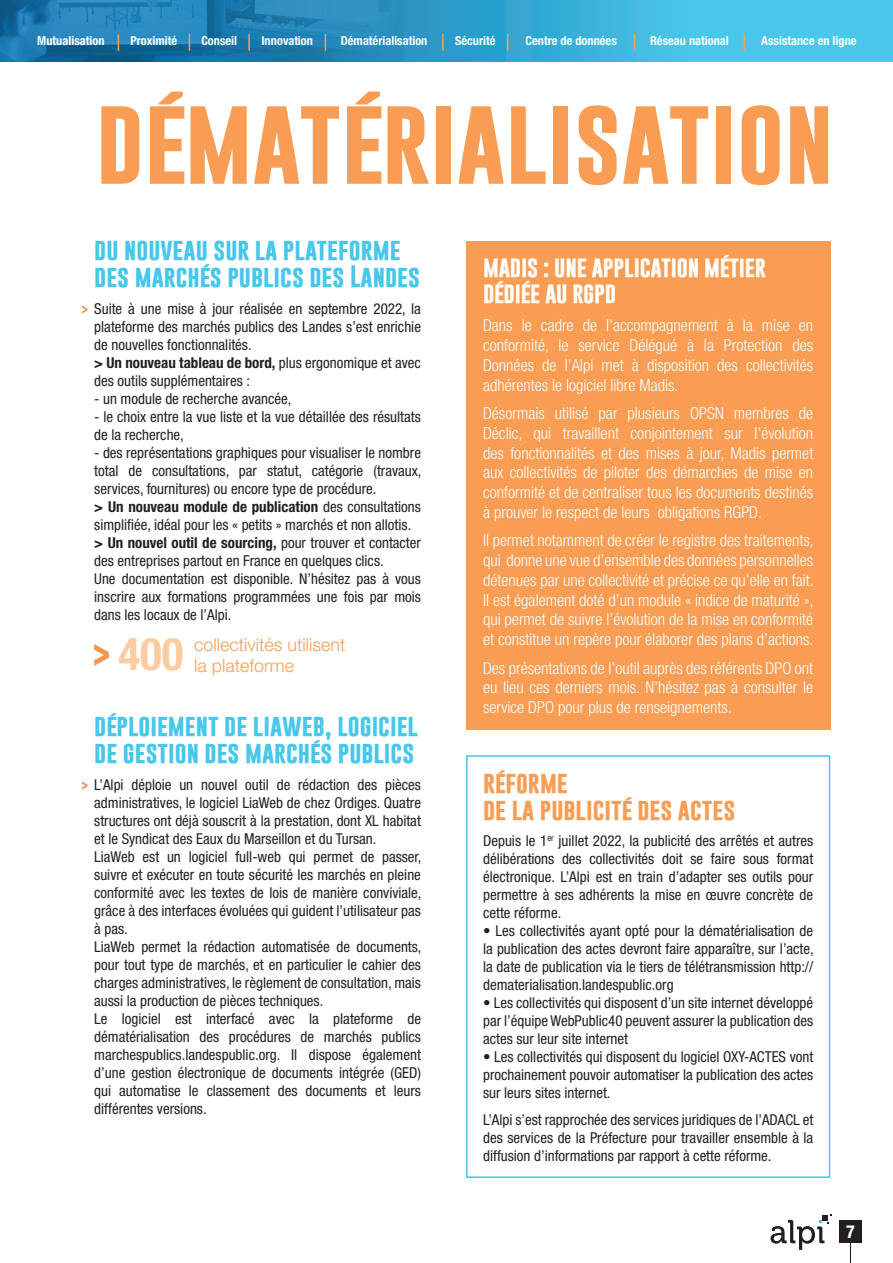
<style>
.page{position:relative;width:893px;height:1263px;background:#fff}
.page>*{position:absolute;margin:0;border:0;box-sizing:border-box;transform-origin:0 0}
.t1{font:700 90px "Gobold";color:#f89d53}
.t2{font:700 condensed 45px "Helvetica Neue LT Std";color:#fccca0}
.t3{font:700 35.7px "Gobold";color:#f09852}
.t4{font:700 22.5px/27px "Gobold";color:#47c7ea}
.t5{font:700 22.5px/27px "Gobold";color:#f89d53}
.t6{font:700 21.75px/26.1px "Gobold";letter-spacing:-.01em;color:#fff}
.t7{font:300 18px/21.6px "Helvetica Neue LT Std";color:#f89d53}
.t8{font:700 condensed 18px "Helvetica Neue LT Std";color:#fff}
.t9{font:300 condensed 16.5px/19.8px "Helvetica Neue LT Std";color:#fff;text-align:justify}
.t10{font:condensed 15px/18px "Helvetica Neue LT Std";color:#231f20;text-align:justify}
.t11{font:700 13.5px "Gobold";color:#f09852}
.t12{font:700 condensed 12.3px "Helvetica Neue LT Std";color:#fff}
.s1{font-weight:700}
</style>
<div class="page">
<svg style="left:404px;top:0;width:489px;height:62px;background:#3db6dd"></svg>
<img style="left:0;top:0;width:404px;height:62px">
<svg style="left:118px;top:34px;width:1px;height:17px"></svg>
<svg style="left:189px;top:34px;width:1px;height:17px"></svg>
<svg style="left:248px;top:34px;width:2px;height:17px"></svg>
<svg style="left:325px;top:34px;width:1px;height:17px"></svg>
<svg style="left:442px;top:34px;width:2px;height:17px"></svg>
<svg style="left:507px;top:34px;width:1px;height:17px"></svg>
<svg style="left:634px;top:34px;width:1px;height:17px"></svg>
<svg style="left:743px;top:34px;width:2px;height:17px"></svg>
<div style="left:466px;top:241px;width:364px;height:489px;background:#f89d53"></div>
<div style="left:466px;top:755px;width:364px;height:423px;border:2px solid #47c7ea"></div>
<svg style="left:850px;top:1243px;width:1px;height:20px"></svg>
<div style="left:839px;top:1220px;width:23px;height:23px;background:#231f20"></div>
<svg style="left:770px;top:1214px;width:61px;height:36px"></svg>
<p class="t12" style="left:37px;top:33px;width:69px">Mutualisation</p>
<p class="t12" style="left:130px;top:33px;width:48px">Proximité</p>
<p class="t12" style="left:201px;top:33px;width:37px">Conseil</p>
<p class="t12" style="left:261px;top:33px;width:53px">Innovation</p>
<p class="t12" style="left:341px;top:33px;width:88px">Dématérialisation</p>
<p class="t12" style="left:455px;top:33px;width:42px">Sécurité</p>
<p class="t12" style="left:525px;top:33px;width:93px">Centre de données</p>
<p class="t12" style="left:650px;top:33px;width:80px">Réseau national</p>
<p class="t12" style="left:761px;top:33px;width:97px">Assistance en ligne</p>
<h1 class="t1" style="left:96px;top:81px;width:740px">dématérialisation</h1>
<h3 class="t4" style="left:94px;top:236px;width:327px">du nouveau sur la plateforme des marchés publics des Landes</h3>
<p class="t10" style="left:94px;top:300px;width:328px;text-align:left">Suite à une mise à jour réalisée en septembre 2022, la plateforme des marchés publics des Landes s’est enrichie de nouvelles fonctionnalités.<br><span class="s1">&gt; Un nouveau tableau de bord,</span> plus ergonomique et avec des outils supplémentaires :</p>
<p class="t10" style="left:94px;top:390px;width:199px">- un module de recherche avancée,</p>
<p class="t10" style="left:94px;top:408px;width:328px">- le choix entre la vue liste et la vue détaillée des résultats de la recherche,</p>
<p class="t10" style="left:94px;top:444px;width:329px;text-align:left">- des représentations graphiques pour visualiser le nombre total de consultations, par statut, catégorie (travaux, services, fournitures) ou encore type de procédure.<br><span class="s1">&gt; Un nouveau module de publication</span> des consultations simplifiée, idéal pour les « petits » marchés et non allotis. <span class="s1">&gt; Un nouvel outil de sourcing,</span> pour trouver et contacter des entreprises partout en France en quelques clics.<br>Une documentation est disponible. N’hésitez pas à vous inscrire aux formations programmées une fois par mois dans les locaux de l’Alpi.</p>
<p class="t11" style="left:81px;top:300px;width:9px">&gt;</p>
<h3 class="t3" style="left:92px;top:632px;width:21px">&gt;</h3>
<h2 class="t2" style="left:119px;top:627px;width:66px">400</h2>
<p class="t7" style="left:194px;top:633px;width:153px">collectivités utilisent la plateforme</p>
<h3 class="t4" style="left:94px;top:712px;width:325px">déploiement de liaweb, logiciel de gestion des marchés publics</h3>
<p class="t10" style="left:94px;top:775px;width:329px;text-align:left">L’Alpi déploie un nouvel outil de rédaction des pièces administratives, le logiciel LiaWeb de chez Ordiges. Quatre structures ont déjà souscrit à la prestation, dont XL habitat et le Syndicat des Eaux du Marseillon et du Tursan.<br>LiaWeb est un logiciel full-web qui permet de passer, suivre et exécuter en toute sécurité les marchés en pleine conformité avec les textes de lois de manière conviviale, grâce à des interfaces évoluées qui guident l’utilisateur pas à pas.<br>LiaWeb permet la rédaction automatisée de documents, pour tout type de marchés, et en particulier le cahier des charges administratives, le règlement de consultation, mais aussi la production de pièces techniques.<br>Le logiciel est interfacé avec la plateforme de dématérialisation des procédures de marchés publics marchespublics.landespublic.org. Il dispose également d’une gestion électronique de documents intégrée (GED) qui automatise le classement des documents et leurs différentes versions.</p>
<p class="t11" style="left:81px;top:777px;width:9px">&gt;</p>
<h3 class="t6" style="left:483px;top:253px;width:285px">madis : une application métier dédiée au rgpd</h3>
<p class="t9" style="left:483px;top:315px;width:332px">Dans le cadre de l’accompagnement à la mise en conformité, le service Délégué à la Protection des Données de l’Alpi met à disposition des collectivités adhérentes le logiciel libre Madis.</p>
<p class="t9" style="left:483px;top:403px;width:332px">Désormais utilisé par plusieurs OPSN membres de Déclic, qui travaillent conjointement sur l’évolution des fonctionnalités et des mises à jour, Madis permet aux collectivités de piloter des démarches de mise en conformité et de centraliser tous les documents destinés à prouver le respect de leurs obligations RGPD.</p>
<p class="t9" style="left:483px;top:530px;width:332px">Il permet notamment de créer le registre des traitements, qui donne une vue d’ensemble des données personnelles détenues par une collectivité et précise ce qu’elle en fait.<br>Il est également doté d’un module « indice de maturité », qui permet de suivre l’évolution de la mise en conformité et constitue un repère pour élaborer des plans d’actions.</p>
<p class="t9" style="left:483px;top:658px;width:332px">Des présentations de l’outil auprès des référents DPO ont eu lieu ces derniers mois. N’hésitez pas à consulter le service DPO pour plus de renseignements.</p>
<h3 class="t5" style="left:483px;top:769px;width:254px">réforme<br>de la publicité des actes</h3>
<p class="t10" style="left:483px;top:832px;width:332px">Depuis le 1<sup>er</sup> juillet 2022, la publicité des arrêtés et autres délibérations des collectivités doit se faire sous format électronique. L’Alpi est en train d’adapter ses outils pour permettre à ses adhérents la mise en œuvre concrète de cette réforme.</p>
<p class="t10" style="left:483px;top:922px;width:332px">• Les collectivités ayant opté pour la dématérialisation de la publication des actes devront faire apparaître, sur l’acte, la date de publication via le tiers de télétransmission http:// dematerialisation.landespublic.org</p>
<p class="t10" style="left:483px;top:994px;width:332px">• Les collectivités qui disposent d’un site internet développé par l’équipe WebPublic40 peuvent assurer la publication des actes sur leur site internet</p>
<p class="t10" style="left:483px;top:1048px;width:332px">• Les collectivités qui disposent du logiciel OXY-ACTES vont prochainement pouvoir automatiser la publication des actes sur leurs sites internet.</p>
<p class="t10" style="left:483px;top:1110px;width:332px">L’Alpi s’est rapprochée des services juridiques de l’ADACL et des services de la Préfecture pour travailler ensemble à la diffusion d’informations par rapport à cette réforme.</p>
<p class="t8" style="left:846px;top:1221px;width:10px">7</p>
</div>
